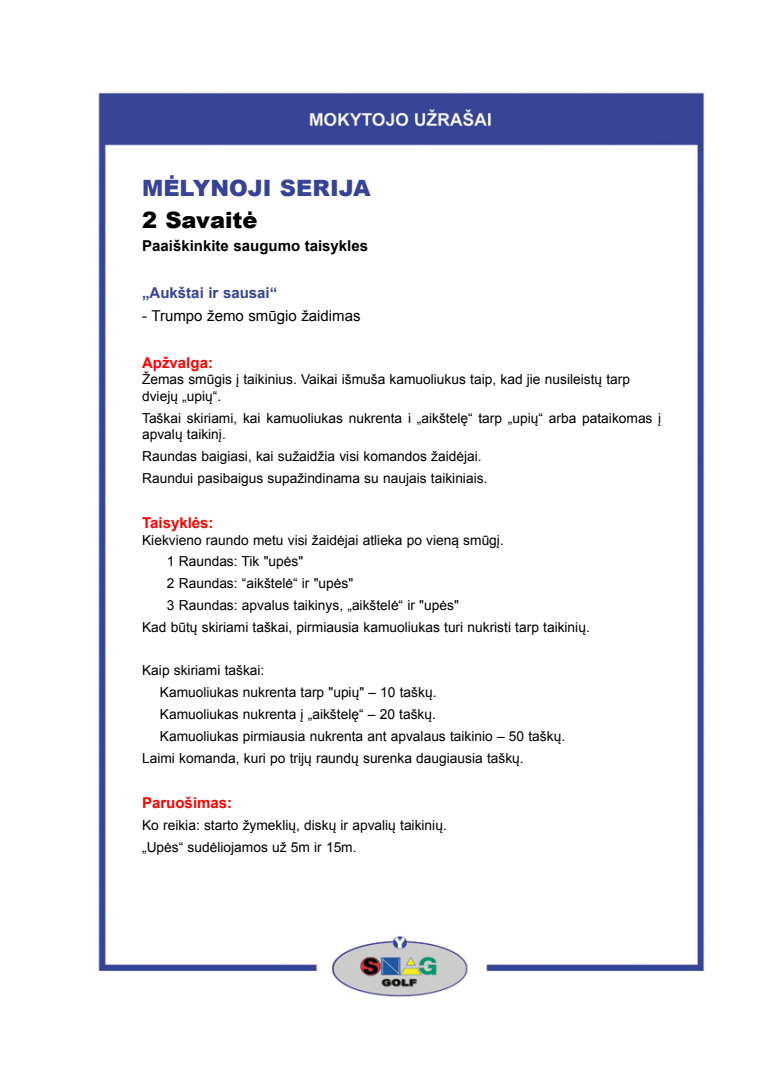
<style>
.page{position:relative;width:780px;height:1088px;background:#fff}
.page>*{position:absolute;margin:0;border:0;box-sizing:border-box;transform-origin:0 0}
.t1{font:900 22.5px "Arial";color:#374397}
.t2{font:900 22.5px "Arial";color:#000}
.t3{font:700 15px "Arial";color:#f00}
.t4{font:700 15px "Arial";color:#000}
.t5{font:15px "Arial";color:#000}
.t6{font:700 15px "Arial";color:#374397}
.t7{font:13.75px/16.5px "Arial";color:#000}
</style>
<div class="page">
<img style="left:98px;top:92px;width:607px;height:905px">
<h1 class="t1" style="left:142px;top:171px;width:230px">MĖLYNOJI SERIJA</h1>
<h1 class="t2" style="left:142px;top:204px;width:117px">2 Savaitė</h1>
<p class="t4" style="left:142px;top:236px;width:227px">Paaiškinkite saugumo taisykles</p>
<p class="t6" style="left:142px;top:283px;width:137px">„Aukštai ir sausai“</p>
<p class="t5" style="left:142px;top:306px;width:220px">- Trumpo žemo smūgio žaidimas</p>
<p class="t3" style="left:142px;top:353px;width:72px">Apžvalga:</p>
<p class="t7" style="left:142px;top:371px;width:489px">Žemas smūgis į taikinius. Vaikai išmuša kamuoliukus taip, kad jie nusileistų tarp dviejų „upių“.</p>
<p class="t7" style="left:142px;top:410px;width:520px">Taškai skiriami, kai kamuoliukas nukrenta i „aikštelę“ tarp „upių“ arba pataikomas į apvalų taikinį.</p>
<p class="t7" style="left:142px;top:445px;width:347px;line-height:21.9px">Raundas baigiasi, kai sužaidžia visi komandos žaidėjai.<br>Raundui pasibaigus supažindinama su naujais taikiniais.</p>
<p class="t3" style="left:142px;top:513px;width:73px">Taisyklės:</p>
<p class="t7" style="left:142px;top:532px;width:363px">Kiekvieno raundo metu visi žaidėjai atlieka po vieną smūgį.</p>
<p class="t7" style="left:167px;top:553px;width:138px">1 Raundas: Tik "upės"</p>
<p class="t7" style="left:167px;top:575px;width:188px">2 Raundas: “aikštelė“ ir "upės"</p>
<p class="t7" style="left:167px;top:597px;width:293px">3 Raundas: apvalus taikinys, „aikštelė“ ir "upės"</p>
<p class="t7" style="left:142px;top:619px;width:449px">Kad būtų skiriami taškai, pirmiausia kamuoliukas turi nukristi tarp taikinių.</p>
<p class="t7" style="left:142px;top:662px;width:124px">Kaip skiriami taškai:</p>
<p class="t7" style="left:160px;top:684px;width:278px">Kamuoliukas nukrenta tarp "upių" – 10 taškų.</p>
<p class="t7" style="left:160px;top:706px;width:277px">Kamuoliukas nukrenta į „aikštelę“ – 20 taškų.</p>
<p class="t7" style="left:160px;top:728px;width:407px">Kamuoliukas pirmiausia nukrenta ant apvalaus taikinio – 50 taškų.</p>
<p class="t7" style="left:142px;top:750px;width:383px">Laimi komanda, kuri po trijų raundų surenka daugiausia taškų.</p>
<p class="t3" style="left:142px;top:792px;width:92px">Paruošimas:</p>
<p class="t7" style="left:142px;top:814px;width:306px;line-height:21.9px">Ko reikia: starto žymeklių, diskų ir apvalių taikinių. „Upės“ sudėliojamos už 5m ir 15m.</p>
</div>
